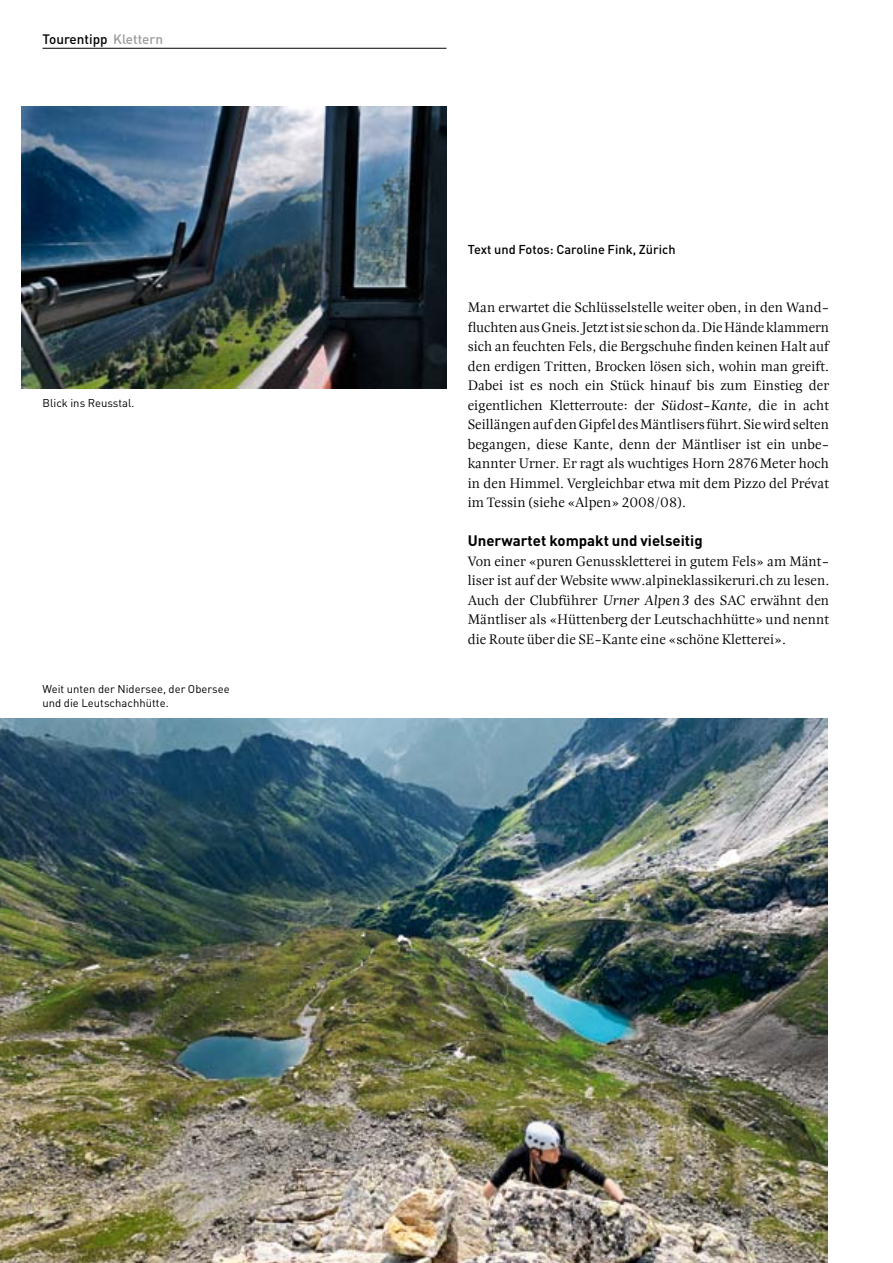
<style>
.page{position:relative;width:893px;height:1263px;background:#fff}
.page>*{position:absolute;margin:0;border:0;box-sizing:border-box;transform-origin:0 0}
.t1{font:700 15px "DIN";color:#000}
.t2{font:14.25px/19.5px "Esta Pro";color:#000;text-align:justify}
.t3{font:500 13.5px "DIN";color:#000}
.t4{font:500 12.75px "DIN";color:#000}
.t5{font:11.25px/13.5px "DIN";letter-spacing:.005em;color:#000}
.s1{color:#9c9c9d}
.s2{font-style:italic}
</style>
<div class="page">
<hr style="left:43px;top:48px;width:403px;height:1px;background:#000">
<img style="left:0;top:719px;width:828px;height:544px">
<img style="left:21px;top:106px;width:425px;height:283px">
<p class="t3" style="left:43px;top:30px;width:122px">Tourentipp <span class="s1">Klettern</span></p>
<p class="t5" style="left:43px;top:396px;width:94px">Blick ins Reusstal.</p>
<p class="t5" style="left:43px;top:682px;width:189px">Weit unten der Nidersee, der Obersee und die Leutschachhütte.</p>
<p class="t4" style="left:468px;top:241px;width:209px">Text und Fotos: Caroline Fink, Zürich</p>
<p class="t2" style="left:468px;top:298px;width:363px">Man erwartet die Schlüsselstelle weiter oben, in den Wand&shy;fluchten aus Gneis. Jetzt ist sie schon da. Die Hände klammern sich an feuchten Fels, die Bergschuhe finden keinen Halt auf den erdigen Tritten, Brocken lösen sich, wohin man greift.<br>Dabei ist es noch ein Stück hinauf bis zum Einstieg der eigentlichen Kletterroute: der <span class="s2">Südost-Kante,</span> die in acht Seillängen auf den Gipfel des Mäntlisers führt. Sie wird selten begangen, diese Kante, denn der Mäntliser ist ein unbe&shy;kannter Urner. Er ragt als wuchtiges Horn 2876Meter hoch in den Himmel. Vergleichbar etwa mit dem Pizzo del Prévat im Tessin (siehe «Alpen» 2008/08).</p>
<p class="t1" style="left:468px;top:531px;width:236px">Unerwartet kompakt und vielseitig</p>
<p class="t2" style="left:468px;top:552px;width:363px">Von einer «puren Genusskletterei in gutem Fels» am Mänt&shy;liser ist auf der Website www.alpineklassikeruri.ch zu lesen.<br>Auch der Clubführer <span class="s2">Urner Alpen3</span> des SAC erwähnt den Mäntliser als «Hüttenberg der Leutschachhütte» und nennt die Route über die SE- Kante eine «schöne Kletterei».</p>
</div>
